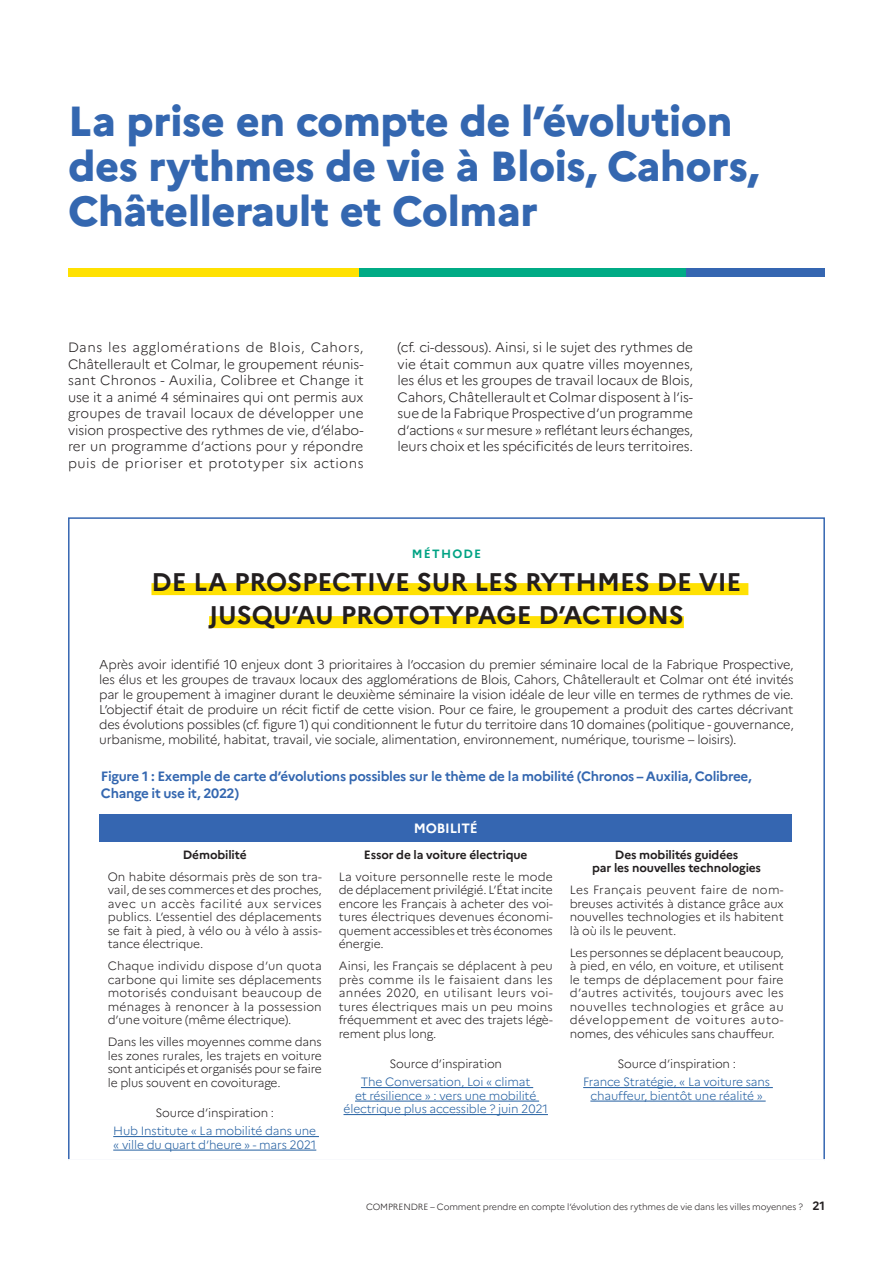
<style>
.page{position:relative;width:893px;height:1263px;background:#fff}
.page>*{position:absolute;margin:0;border:0;box-sizing:border-box;transform-origin:0 0}
._07-NotesBdP{font:800 42px/45px "Marianne";letter-spacing:-.01em;color:#3467b0}
._07-NotesBdP-2{font:700 25.5px/33px "Marianne";color:#231f20;text-align:center}
._07-NotesBdP-3{font:300 13.5px/16.5px "Marianne";color:#231f20;text-align:justify}
._07-NotesBdP-4{font:700 13.5px/16.5px "Marianne";letter-spacing:-.02em;color:#3467b0}
._06-TexteCourant{font:700 13.5px "Marianne";letter-spacing:-.01em;color:#fff}
._07-NotesBdP-5{font:300 12.75px/15px "Marianne";letter-spacing:-.02em;color:#231f20;text-align:justify}
._06-TexteCourant-2{font:300 12px/13.5px "Marianne";letter-spacing:-.01em;color:#231f20;text-align:justify}
._06-TexteCourant-3{font:300 12px/13.5px "Marianne";letter-spacing:-.01em;color:#235fa1;text-align:center}
._06-TexteCourant-4{font:700 12px/13.5px "Marianne";letter-spacing:-.01em;color:#231f20;text-align:center}
._07-NotesBdP-6{font:700 12px "Marianne";letter-spacing:.1em;color:#00a384}
.t1{font:300 9px "Marianne";letter-spacing:-.01em;color:#231f20}
.s1{font-weight:700;font-size:12px}
</style>
<div class="page">
<div style="left:358px;top:268px;width:328px;height:9px;background:#00ab85"></div>
<div style="left:68px;top:268px;width:290px;height:9px;background:#ffe101"></div>
<div style="left:686px;top:268px;width:139px;height:9px;background:#3566b1"></div>
<div style="left:151px;top:583px;width:597px;height:12px;background:#ffe103"></div>
<div style="left:209px;top:616px;width:475px;height:12px;background:#ffe103"></div>
<div style="left:99px;top:814px;width:693px;height:27px;background:#3566b1"></div>
<hr style="left:113px;top:1136px;width:206px;height:1px;background:#235fa1">
<hr style="left:113px;top:1150px;width:203px;height:1px;background:#235fa1">
<hr style="left:361px;top:1087px;width:172px;height:1px;background:#235fa1">
<hr style="left:355px;top:1101px;width:184px;height:1px;background:#235fa1">
<hr style="left:343px;top:1114px;width:205px;height:1px;background:#235fa1">
<hr style="left:583px;top:1087px;width:190px;height:1px;background:#235fa1">
<hr style="left:590px;top:1101px;width:176px;height:1px;background:#235fa1">
<p class="_07-NotesBdP" style="left:68px;top:95px;width:692px">La prise en compte de l’évolution des rythmes de vie à Blois, Cahors,<br>Châtellerault et Colmar</p>
<p class="_07-NotesBdP-3" style="left:68px;top:338px;width:297px">Dans les agglomérations de Blois, Cahors, Châtellerault et Colmar, le groupement réunis&shy;sant Chronos - Auxilia, Colibree et Change it use it a animé 4 séminaires qui ont permis aux groupes de travail locaux de développer une vision prospective des rythmes de vie, d’élabo&shy;rer un programme d’actions pour y répondre puis de prioriser et prototyper six actions</p>
<p class="_07-NotesBdP-3" style="left:398px;top:338px;width:297px">(cf. ci-dessous). Ainsi, si le sujet des rythmes de vie était commun aux quatre villes moyennes, les élus et les groupes de travail locaux de Blois, Cahors, Châtellerault et Colmar disposent à l’is&shy;sue de la Fabrique Prospective d’un programme d’actions « sur mesure » reflétant leurs échanges, leurs choix et les spécificités de leurs territoires.</p>
<p class="_07-NotesBdP-6" style="left:412px;top:544px;width:71px">MÉTHODE</p>
<p class="_07-NotesBdP-2" style="left:151px;top:563px;width:591px">DE LA PROSPECTIVE SUR LES RYTHMES DE VIE<br>JUSQU’AU PROTOTYPAGE D’ACTIONS</p>
<p class="_07-NotesBdP-5" style="left:99px;top:656px;width:696px">Après avoir identifié 10 enjeux dont 3 prioritaires à l’occasion du premier séminaire local de la Fabrique Prospective, les élus et les groupes de travaux locaux des agglomérations de Blois, Cahors, Châtellerault et Colmar ont été invités par le groupement à imaginer durant le deuxième séminaire la vision idéale de leur ville en termes de rythmes de vie.<br>L’objectif était de produire un récit fictif de cette vision. Pour ce faire, le groupement a produit des cartes décrivant des évolutions possibles (cf. figure 1) qui conditionnent le futur du territoire dans 10 domaines (politique - gouvernance, urbanisme, mobilité, habitat, travail, vie sociale, alimentation, environnement, numérique, tourisme – loisirs).</p>
<p class="_07-NotesBdP-4" style="left:101px;top:767px;width:652px">Figure 1 : Exemple de carte d’évolutions possibles sur le thème de la mobilité (Chronos – Auxilia, Colibree,<br>Change it use it, 2022)</p>
<p class="_06-TexteCourant" style="left:414px;top:817px;width:66px">MOBILITÉ</p>
<p class="_06-TexteCourant-4" style="left:183px;top:847px;width:65px">Démobilité</p>
<p class="_06-TexteCourant-2" style="left:108px;top:869px;width:215px">On habite désormais près de son tra&shy;vail, de ses commerces et des proches, avec un accès facilité aux services publics. L’essentiel des déplacements se fait à pied, à vélo ou à vélo à assis&shy;tance électrique.</p>
<p class="_06-TexteCourant-2" style="left:108px;top:958px;width:215px">Chaque individu dispose d’un quota carbone qui limite ses déplacements motorisés conduisant beaucoup de ménages à renoncer à la possession d’une voiture (même électrique).</p>
<p class="_06-TexteCourant-2" style="left:108px;top:1034px;width:216px">Dans les villes moyennes comme dans les zones rurales, les trajets en voiture sont anticipés et organisés pour se faire le plus souvent en covoiturage.</p>
<p class="_06-TexteCourant-2" style="left:155px;top:1105px;width:120px">Source d’inspiration :</p>
<p class="_06-TexteCourant-3" style="left:113px;top:1123px;width:204px;text-align:left">Hub Institute « La mobilité dans une « ville du quart d’heure » - mars 2021</p>
<p class="_06-TexteCourant-4" style="left:364px;top:847px;width:165px">Essor de la voiture électrique</p>
<p class="_06-TexteCourant-2" style="left:339px;top:869px;width:215px">La voiture personnelle reste le mode de déplacement privilégié. L’État incite encore les Français à acheter des voi&shy;tures électriques devenues économi&shy;quement accessibles et très économes énergie.</p>
<p class="_06-TexteCourant-2" style="left:339px;top:958px;width:215px">Ainsi, les Français se déplacent à peu près comme ils le faisaient dans les années 2020, en utilisant leurs voi&shy;tures électriques mais un peu moins fréquemment et avec des trajets légè&shy;rement plus long.</p>
<p class="_06-TexteCourant-2" style="left:389px;top:1056px;width:114px">Source d’inspiration</p>
<p class="_06-TexteCourant-3" style="left:343px;top:1074px;width:206px">The Conversation, Loi « climat<br>et résilience » : vers une mobilité électrique plus accessible ? juin 2021</p>
<p class="_06-TexteCourant-4" style="left:592px;top:847px;width:170px">Des mobilités guidées<br>par les nouvelles technologies</p>
<p class="_06-TexteCourant-2" style="left:570px;top:882px;width:216px">Les Français peuvent faire de nom&shy;breuses activités à distance grâce aux nouvelles technologies et ils habitent là où ils le peuvent.</p>
<p class="_06-TexteCourant-2" style="left:570px;top:945px;width:215px">Les personnes se déplacent beaucoup, à pied, en vélo, en voiture, et utilisent le temps de déplacement pour faire d’autres activités, toujours avec les nouvelles technologies et grâce au développement de voitures auto&shy;nomes, des véhicules sans chauffeur.</p>
<p class="_06-TexteCourant-2" style="left:617px;top:1056px;width:120px">Source d’inspiration :</p>
<p class="_06-TexteCourant-3" style="left:583px;top:1074px;width:188px">France Stratégie, « La voiture sans chauffeur, bientôt une réalité »</p>
<p class="t1" style="left:366px;top:1200px;width:460px">COMPRENDRE – Comment prendre en compte l’évolution des rythmes de vie dans les villes moyennes ? <span class="s1">21</span></p>
</div>
